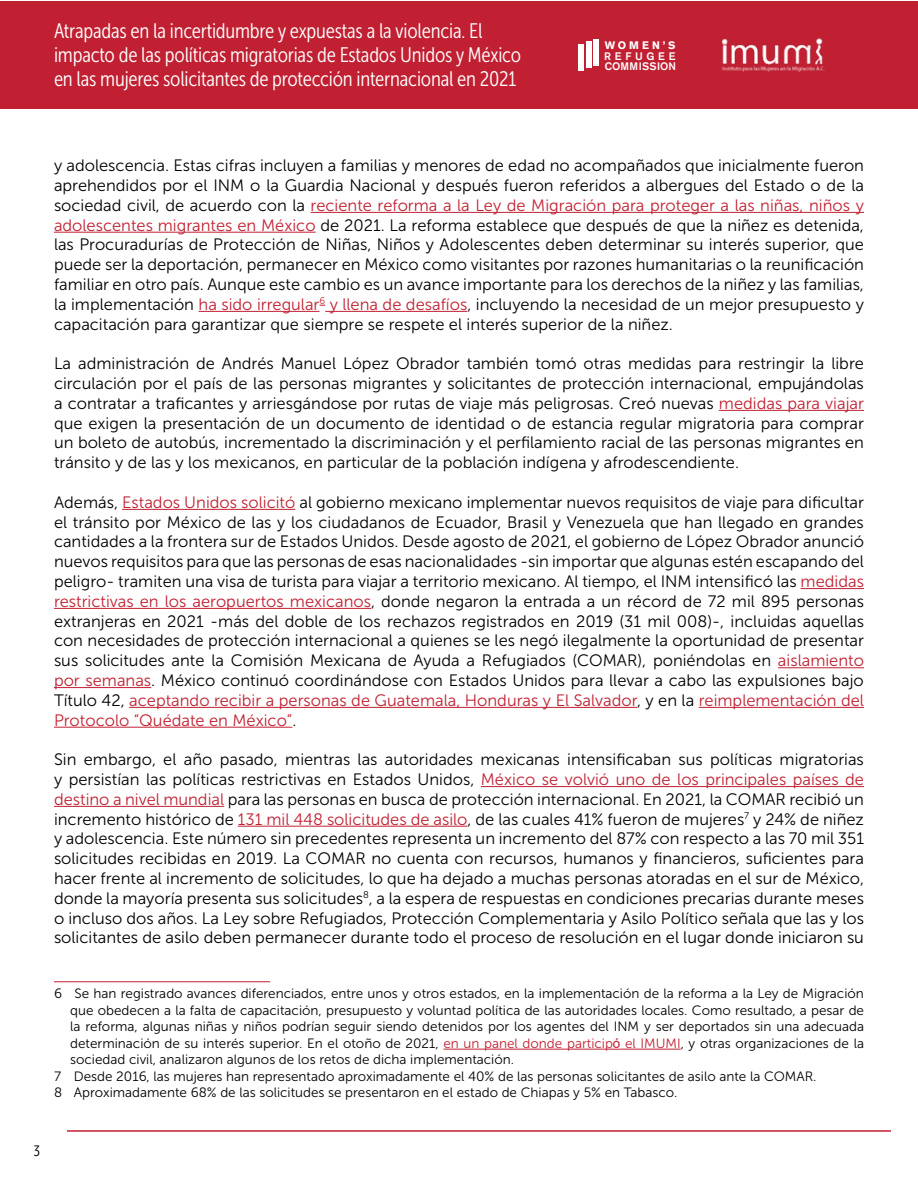
<style>
.page{position:relative;width:918px;height:1188px;background:#fff}
.page>*{position:absolute;margin:0;border:0;box-sizing:border-box;transform-origin:0 0}
.t1{font:21px/24px "Museo Sans Cond 300";letter-spacing:-.01em;color:#fff}
.Body{font:16.5px/19.8px "Museo Sans 300";color:#000;text-align:justify}
.t2{font:15px "Museo Sans Cond 300";color:#000}
.Footnotes{font:13.5px/16.5px "Museo Sans 300";color:#000;text-align:justify}
.t3{font:500 10.8px "Akzidenz Grotesk BE";letter-spacing:.02em;color:#fff}
.t4{font:500 10.8px "Akzidenz Grotesk BE";letter-spacing:.36em;color:#fff}
.t5{font:700 10.8px "Akzidenz Grotesk BE";letter-spacing:.28em;color:#fff}
.s1{color:#c12032}
.s2{font-family:"Arial";color:#c12032}
</style>
<div class="page">
<hr style="left:311px;top:212px;width:553px;height:1px;background:#c12032">
<hr style="left:54px;top:232px;width:262px;height:1px;background:#c12032">
<hr style="left:199px;top:311px;width:121px;height:1px;background:#c12032">
<hr style="left:325px;top:311px;width:142px;height:1px;background:#c12032">
<hr style="left:719px;top:410px;width:145px;height:1px;background:#c12032">
<hr style="left:122px;top:509px;width:173px;height:1px;background:#c12032">
<hr style="left:801px;top:588px;width:63px;height:1px;background:#c12032">
<hr style="left:54px;top:608px;width:317px;height:1px;background:#c12032">
<hr style="left:778px;top:668px;width:86px;height:1px;background:#c12032">
<hr style="left:54px;top:687px;width:97px;height:1px;background:#c12032">
<hr style="left:129px;top:707px;width:508px;height:1px;background:#c12032">
<hr style="left:699px;top:707px;width:165px;height:1px;background:#c12032">
<hr style="left:54px;top:727px;width:238px;height:1px;background:#c12032">
<hr style="left:481px;top:786px;width:383px;height:1px;background:#c12032">
<hr style="left:54px;top:806px;width:170px;height:1px;background:#c12032">
<hr style="left:238px;top:826px;width:230px;height:1px;background:#c12032">
<hr style="left:54px;top:981px;width:216px;height:1px;background:#c12032">
<hr style="left:443px;top:1049px;width:170px;height:1px;background:#c12032">
<hr style="left:620px;top:1049px;width:61px;height:1px;background:#c12032">
<hr style="left:67px;top:1130px;width:824px;height:2px;background:#c12032">
<div style="left:0;top:1px;width:917px;height:107px;background:#c12032"></div>
<div style="left:586px;top:42px;width:5px;height:26px;background:#fff"></div>
<div style="left:578px;top:44px;width:6px;height:26px;background:#fff"></div>
<div style="left:593px;top:39px;width:6px;height:27px;background:#fff"></div>
<img style="left:722px;top:38px;width:103px;height:34px">
<p class="t1" style="left:54px;top:19px;width:469px">Atrapadas en la incertidumbre y expuestas a la violencia. El impacto de las políticas migratorias de Estados Unidos y México en las mujeres solicitantes de protección internacional en 2021</p>
<p class="t5" style="left:605px;top:39px;width:72px">WOMEN’S</p>
<p class="t4" style="left:604px;top:49px;width:73px">REFUGEE</p>
<p class="t3" style="left:605px;top:60px;width:73px">COMMISSION</p>
<p class="Body" style="left:54px;top:156px;width:812px">y adolescencia. Estas cifras incluyen a familias y menores de edad no acompañados que inicialmente fueron aprehendidos por el INM o la Guardia Nacional y después fueron referidos a albergues del Estado o de la sociedad civil, de acuerdo con la <span class="s1">reciente reforma a la Ley de Migración para proteger a las niñas, niños y adolescentes migrantes en México</span> de 2021. La reforma establece que después de que la niñez es detenida, las Procuradurías de Protección de Niñas, Niños y Adolescentes deben determinar su interés superior, que puede ser la deportación, permanecer en México como visitantes por razones humanitarias o la reunificación familiar en otro país. Aunque este cambio es un avance importante para los derechos de la niñez y las familias, la implementación <span class="s1">ha sido irregular</span><sup>6</sup> <span class="s1">y llena de desafíos</span>, incluyendo la necesidad de un mejor presupuesto y capacitación para garantizar que siempre se respete el interés superior de la niñez.</p>
<p class="Body" style="left:54px;top:354px;width:812px">La administración de Andrés Manuel López Obrador también tomó otras medidas para restringir la libre circulación por el país de las personas migrantes y solicitantes de protección internacional, empujándolas a contratar a traficantes y arriesgándose por rutas de viaje más peligrosas. Creó nuevas <span class="s1">medidas para viajar </span>que exigen la presentación de un documento de identidad o de estancia regular migratoria para comprar un boleto de autobús, incrementado la discriminación y el perfilamiento racial de las personas migrantes en tránsito y de las y los mexicanos, en particular de la población indígena y afrodescendiente.</p>
<p class="Body" style="left:54px;top:492px;width:812px">Además, <span class="s1">Estados Unidos solicitó</span> al gobierno mexicano implementar nuevos requisitos de viaje para dificultar el tránsito por México de las y los ciudadanos de Ecuador, Brasil y Venezuela que han llegado en grandes cantidades a la frontera sur de Estados Unidos. Desde agosto de 2021, el gobierno de López Obrador anunció nuevos requisitos para que las personas de esas nacionalidades -sin importar que algunas estén escapando del peligro- tramiten una visa de turista para viajar a territorio mexicano. Al tiempo, el INM intensificó las <span class="s1">medidas restrictivas en los aeropuertos mexicanos</span>, donde negaron la entrada a un récord de 72 mil 895 personas extranjeras en 2021 -más del doble de los rechazos registrados en 2019 (31 mil 008)-, incluidas aquellas con necesidades de protección internacional a quienes se les negó ilegalmente la oportunidad de presentar sus solicitudes ante la Comisión Mexicana de Ayuda a Refugiados (COMAR), poniéndolas en <span class="s1">aislamiento por semanas</span>. México continuó coordinándose con Estados Unidos para llevar a cabo las expulsiones bajo Título 42, <span class="s1">aceptando recibir a personas de Guatemala, Honduras y El Salvador</span>, y en la <span class="s1">reimplementación del Protocolo “Quédate en México”</span>.</p>
<p class="Body" style="left:54px;top:750px;width:812px">Sin embargo, el año pasado, mientras las autoridades mexicanas intensificaban sus políticas migratorias y persistían las políticas restrictivas en Estados Unidos, <span class="s1">México se volvió uno de los principales países de destino a nivel mundial</span> para las personas en busca de protección internacional. En 2021, la COMAR recibió un incremento histórico de <span class="s1">131 mil 448 solicitudes de asilo</span>, de las cuales 41% fueron de mujeres<sup>7</sup> y 24% de niñez y adolescencia. Este número sin precedentes representa un incremento del 87% con respecto a las 70 mil 351 solicitudes recibidas en 2019. La COMAR no cuenta con recursos, humanos y financieros, suficientes para hacer frente al incremento de solicitudes, lo que ha dejado a muchas personas atoradas en el sur de México, donde la mayoría presenta sus solicitudes<sup>8</sup>, a la espera de respuestas en condiciones precarias durante meses o incluso dos años. La Ley sobre Refugiados, Protección Complementaria y Asilo Político señala que las y los solicitantes de asilo deben permanecer durante todo el proceso de resolución en el lugar donde iniciaron su</p>
<p class="Footnotes" style="left:70px;top:985px;width:795px;text-indent:-16px">6 Se han registrado avances diferenciados, entre unos y otros estados, en la implementación de la reforma a la Ley de Migración que obedecen a la falta de capacitación, presupuesto y voluntad política de las autoridades locales. Como resultado, a pesar de la reforma, algunas niñas y niños podrían seguir siendo detenidos por los agentes del INM y ser deportados sin una adecuada determinación de su interés superior. En el otoño de 2021, <span class="s1">en un panel donde particip</span><span class="s2">ó</span> <span class="s1">el IMUMI</span>, y otras organizaciones de la sociedad civil, analizaron algunos de los retos de dicha implementación.</p>
<p class="Footnotes" style="left:54px;top:1068px;width:764px">7 Desde 2016, las mujeres han representado aproximadamente el 40% de las personas solicitantes de asilo ante la COMAR.</p>
<p class="Footnotes" style="left:54px;top:1084px;width:625px">8 Aproximadamente 68% de las solicitudes se presentaron en el estado de Chiapas y 5% en Tabasco.</p>
<p class="t2" style="left:34px;top:1143px;width:8px">3</p>
</div>
